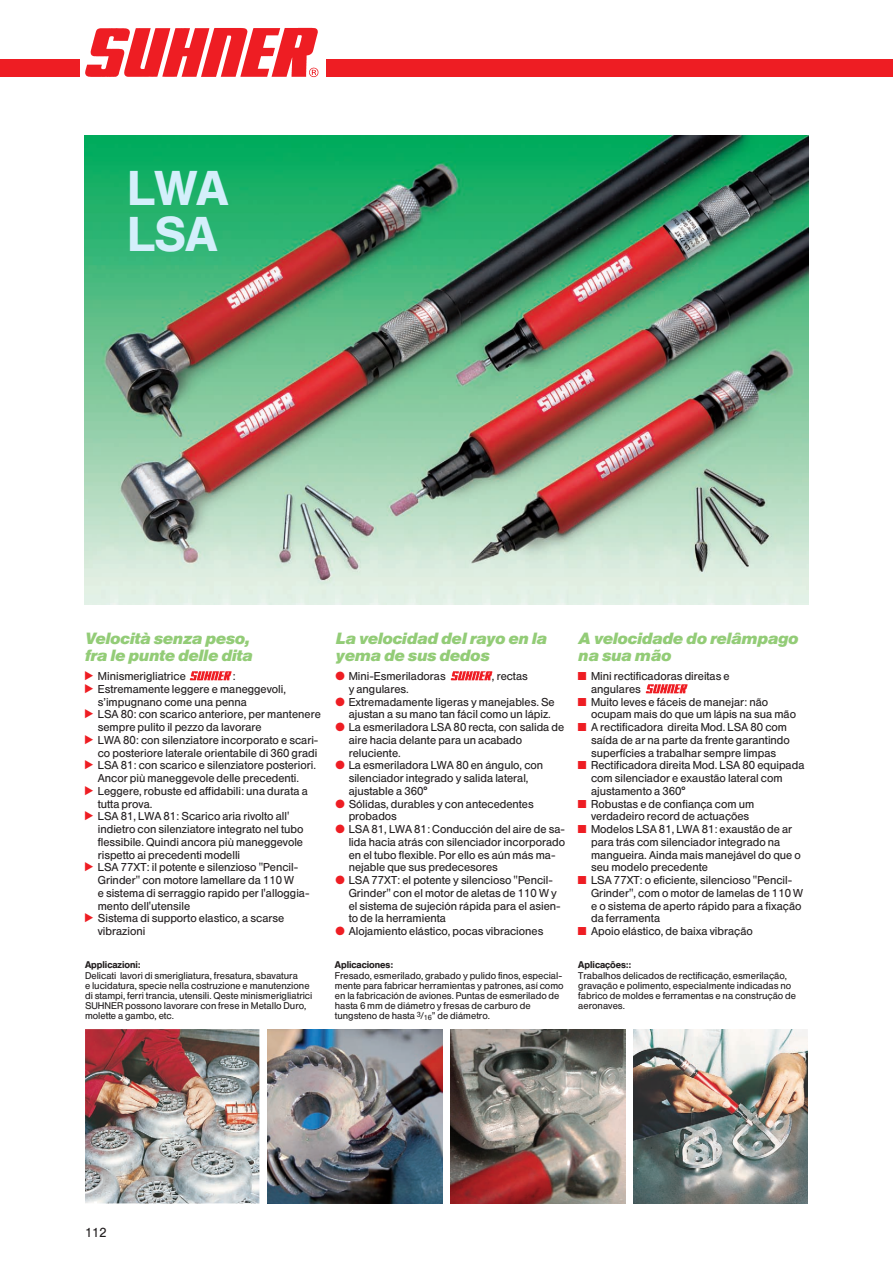
<style>
.page{position:relative;width:893px;height:1263px;background:#fff}
.page>*{position:absolute;margin:0;border:0;box-sizing:border-box;transform-origin:0 0}
.t1{font:500 48.3px/46.8px "Helvetica BQ";color:#d4effb}
.t2{font:italic 700 16.05px/17px "Helvetica BQ";color:#93cc77}
.t3{font:12.9px "Helvetica BQ";color:#231f20}
.t4{font:11.25px "Helvetica BQ";color:#231f20}
.t5{font:9.6px/10.2px "Helvetica BQ";color:#231f20}
.t6{font:500 9.6px "Helvetica BQ";color:#231f20}
.s1{font-family:"Runde Ecken One BQ";color:#ee1d23}
</style>
<div class="page">
<img style="left:84px;top:135px;width:724px;height:469px">
<img style="left:85px;top:1029px;width:174px;height:174px">
<img style="left:268px;top:1029px;width:174px;height:174px">
<img style="left:451px;top:1029px;width:174px;height:174px">
<img style="left:634px;top:1029px;width:174px;height:174px">
<div style="left:0;top:60px;width:893px;height:17px;background:#ee1d23"></div>
<img style="left:81px;top:27px;width:244px;height:51px">
<img style="left:189px;top:671px;width:43px;height:10px">
<img style="left:645px;top:684px;width:43px;height:10px">
<img style="left:450px;top:671px;width:43px;height:10px">
<h1 class="t1" style="left:128px;top:167px;width:102px">LWA<br>LSA</h1>
<h2 class="t2" style="left:85px;top:631px;width:169px">Velocità senza peso, fra le punte delle dita</h2>
<p class="t4" style="left:85px;top:672px;width:102px"><span class="s1">N</span> Minismerigliatrice</p>
<p class="t4" style="left:232px;top:672px;width:5px">:</p>
<p class="t4" style="left:85px;top:685px;width:203px"><span class="s1">N</span> Estremamente leggere e maneggevoli,</p>
<p class="t4" style="left:98px;top:697px;width:151px">s’impugnano come una penna</p>
<p class="t4" style="left:85px;top:710px;width:237px"><span class="s1">N</span> LSA 80: con scarico anteriore, per mantenere</p>
<p class="t4" style="left:98px;top:723px;width:165px">sempre pulito il pezzo da lavorare</p>
<p class="t4" style="left:85px;top:736px;width:235px"><span class="s1">N</span> LWA 80: con silenziatore incorporato e scari-</p>
<p class="t4" style="left:98px;top:749px;width:221px">co posteriore laterale orientabile di 360 gradi</p>
<p class="t4" style="left:85px;top:761px;width:233px"><span class="s1">N</span> LSA 81: con scarico e silenziatore posteriori.</p>
<p class="t4" style="left:98px;top:774px;width:203px">Ancor più maneggevole delle pre cedenti.</p>
<p class="t4" style="left:85px;top:787px;width:224px"><span class="s1">N</span> Leggere, robuste ed affidabili: una durata a</p>
<p class="t4" style="left:98px;top:800px;width:56px">tutta prova.</p>
<p class="t4" style="left:85px;top:812px;width:206px"><span class="s1">N</span> LSA 81, LWA 81: Scarico aria rivolto all'</p>
<p class="t4" style="left:98px;top:825px;width:207px">indietro con silenziatore integrato nel tubo</p>
<p class="t4" style="left:98px;top:838px;width:207px">flessibile. Quindi ancora più maneggevole</p>
<p class="t4" style="left:98px;top:851px;width:144px">rispetto ai precedenti modelli</p>
<p class="t4" style="left:85px;top:863px;width:215px"><span class="s1">N</span> LSA 77XT: il potente e silenzioso "Pencil-</p>
<p class="t4" style="left:98px;top:876px;width:198px">Grinder" con motore lamellare da 110 W</p>
<p class="t4" style="left:98px;top:889px;width:213px">e sistema di serraggio rapido per l'alloggia-</p>
<p class="t4" style="left:98px;top:902px;width:94px">mento dell'utensile</p>
<p class="t4" style="left:85px;top:914px;width:201px"><span class="s1">N</span> Sistema di supporto elastico, a scarse</p>
<p class="t4" style="left:98px;top:927px;width:49px">vibrazioni</p>
<p class="t6" style="left:85px;top:961px;width:57px">Applicazioni:</p>
<p class="t5" style="left:85px;top:971px;width:229px">Delicati lavori di smerigliatura, fresatura, sbavatura<br>e lucidatura, specie nella costruzione e manutenzione di stampi, ferri trancia, utensili. Qeste minismerigliatrici SUHNER possono lavorare con frese in Metallo Duro, molette a gambo, etc.</p>
<h2 class="t2" style="left:336px;top:631px;width:213px">La velocidad del rayo en la yema de sus dedos</h2>
<p class="t4" style="left:336px;top:672px;width:111px"><span class="s1">C</span> Mini-Esmeriladoras</p>
<p class="t4" style="left:492px;top:672px;width:37px">, rectas</p>
<p class="t4" style="left:349px;top:685px;width:62px">y angulares.</p>
<p class="t4" style="left:336px;top:697px;width:220px"><span class="s1">C</span> Extremadamente ligeras y manejables. Se</p>
<p class="t4" style="left:349px;top:710px;width:204px">ajustan a su mano tan fácil como un lápiz.</p>
<p class="t4" style="left:336px;top:723px;width:230px"><span class="s1">C</span> La esmeriladora LSA 80 recta, con salida de</p>
<p class="t4" style="left:349px;top:736px;width:175px">aire hacia delante para un acabado</p>
<p class="t4" style="left:349px;top:749px;width:54px">reluciente.</p>
<p class="t4" style="left:336px;top:761px;width:209px"><span class="s1">C</span> La esmeriladora LWA 80 en ángulo, con</p>
<p class="t4" style="left:349px;top:774px;width:181px">silenciador integrado y salida lateral,</p>
<p class="t4" style="left:349px;top:787px;width:80px">ajustable a 360°</p>
<p class="t4" style="left:336px;top:800px;width:199px"><span class="s1">C</span> Sólidas, durables y con antecedentes</p>
<p class="t4" style="left:349px;top:812px;width:50px">probados</p>
<p class="t4" style="left:336px;top:825px;width:231px"><span class="s1">C</span> LSA 81, LWA 81: Conducción del aire de sa-</p>
<p class="t4" style="left:349px;top:838px;width:218px">lida hacia atrás con silenciador incorporado</p>
<p class="t4" style="left:349px;top:851px;width:208px">en el tubo flexible. Por ello es aún más ma-</p>
<p class="t4" style="left:349px;top:863px;width:151px">nejable que sus predecesores</p>
<p class="t4" style="left:336px;top:876px;width:218px"><span class="s1">C</span> LSA 77XT: el potente y silencioso "Pencil-</p>
<p class="t4" style="left:349px;top:889px;width:210px">Grinder" con el motor de aletas de 110 W y</p>
<p class="t4" style="left:349px;top:902px;width:214px">el sistema de sujeción rápida para el asien-</p>
<p class="t4" style="left:349px;top:914px;width:99px">to de la herramienta</p>
<p class="t4" style="left:336px;top:927px;width:209px"><span class="s1">C</span> Alojamiento elástico, pocas vibraciones</p>
<p class="t6" style="left:335px;top:961px;width:60px">Aplicaciones:</p>
<p class="t5" style="left:335px;top:971px;width:230px">Fresado, esmerilado, grabado y pulido finos, especial&shy;mente para fabricar herramientas y patrones, así como en la fabricación de aviones. Puntas de esmerilado de hasta 6 mm de diámetro y fresas de carburo de tungsteno de hasta <sup>3</sup>/<sub>16</sub>” de diámetro.</p>
<h2 class="t2" style="left:578px;top:631px;width:222px">A velocidade do relâmpago na sua mão</h2>
<p class="t4" style="left:578px;top:672px;width:153px"><span class="s1">V</span> Mini rectificadoras direitas e</p>
<p class="t4" style="left:591px;top:685px;width:51px">angulares</p>
<p class="t4" style="left:578px;top:697px;width:191px"><span class="s1">V</span> Muito leves e fáceis de manejar: não</p>
<p class="t4" style="left:591px;top:710px;width:206px">ocupam mais do que um lápis na sua mão</p>
<p class="t4" style="left:578px;top:723px;width:210px"><span class="s1">V</span> A rectificadora direita Mod. LSA 80 com</p>
<p class="t4" style="left:591px;top:736px;width:200px">saída de ar na parte da frente garantindo</p>
<p class="t4" style="left:591px;top:749px;width:187px">superfícies a trabalhar sempre limpas</p>
<p class="t4" style="left:578px;top:761px;width:228px"><span class="s1">V</span> Rectificadora direita Mod. LSA 80 equipada</p>
<p class="t4" style="left:591px;top:774px;width:193px">com silenciador e exaustão lateral com</p>
<p class="t4" style="left:591px;top:787px;width:96px">ajustamento a 360°</p>
<p class="t4" style="left:578px;top:800px;width:177px"><span class="s1">V</span> Robustas e de confiança com um</p>
<p class="t4" style="left:591px;top:812px;width:160px">verdadeiro record de actuações</p>
<p class="t4" style="left:578px;top:825px;width:215px"><span class="s1">V</span> Modelos LSA 81, LWA 81: exaustão de ar</p>
<p class="t4" style="left:591px;top:838px;width:191px">para trás com silenciador integrado na</p>
<p class="t4" style="left:591px;top:851px;width:211px">mangueira. Ainda mais manejável do que o</p>
<p class="t4" style="left:591px;top:863px;width:118px">seu modelo precedente</p>
<p class="t4" style="left:578px;top:876px;width:215px"><span class="s1">V</span> LSA 77XT: o eficiente, silencioso "Pencil-</p>
<p class="t4" style="left:591px;top:889px;width:213px">Grinder", com o motor de lamelas de 110 W</p>
<p class="t4" style="left:591px;top:902px;width:212px">e o sistema de aperto rápido para a fixação</p>
<p class="t4" style="left:591px;top:914px;width:71px">da ferramenta</p>
<p class="t4" style="left:578px;top:927px;width:176px"><span class="s1">V</span> Apoio elástico, de baixa vibração</p>
<p class="t6" style="left:578px;top:961px;width:54px">Aplicações::</p>
<p class="t5" style="left:578px;top:971px;width:219px">Trabalhos delicados de rectificação, esmerilação, gravação e polimento, especialmente indicadas no fabrico de moldes e ferramentas e na construção de aeronaves.</p>
<p class="t3" style="left:85px;top:1227px;width:23px">112</p>
</div>
